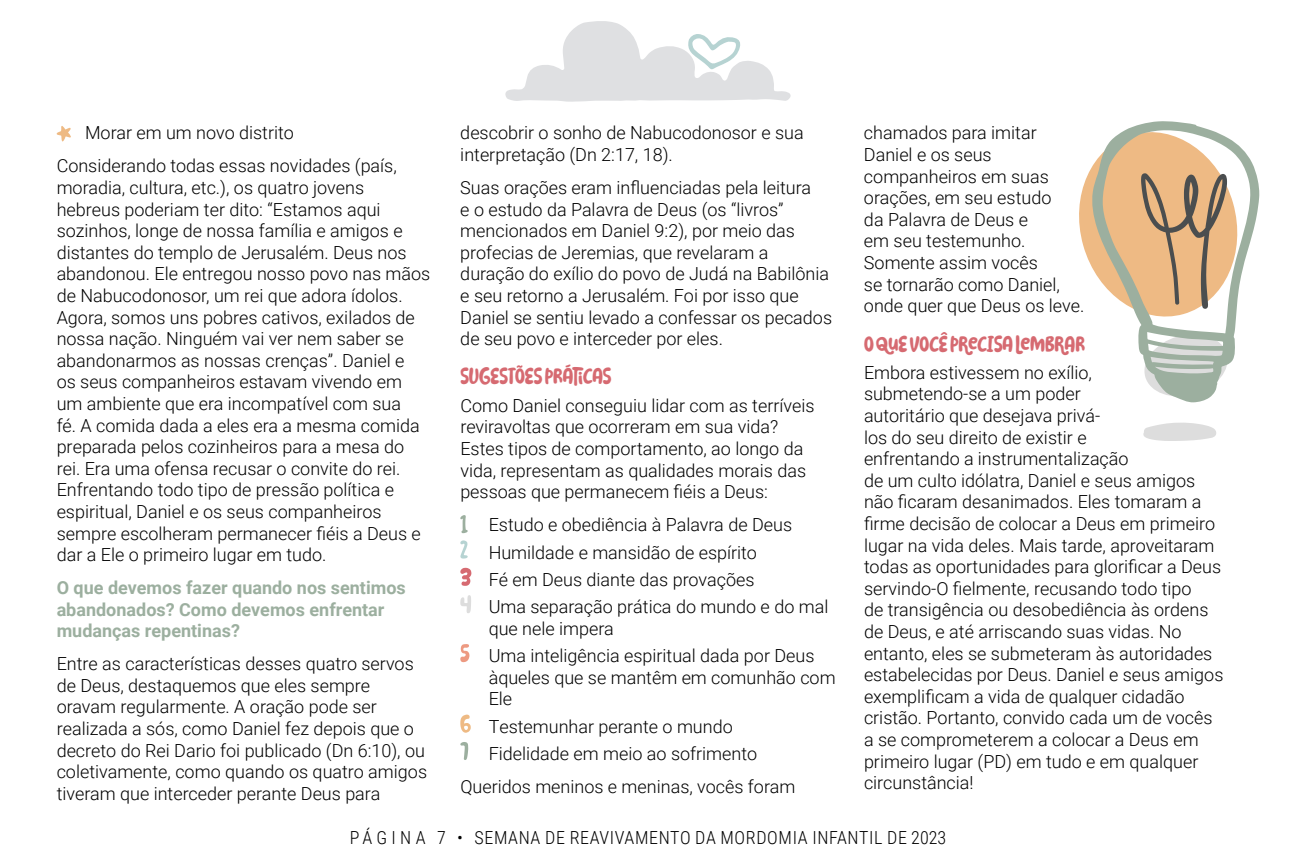
<style>
.page{position:relative;width:1296px;height:864px;background:#fff}
.page>*{position:absolute;margin:0;border:0;box-sizing:border-box;transform-origin:0 0}
.t1{font:28px "Chapter Three Filler";color:#d66a71}
.t2{font:300 18px/21.6px "Roboto";color:#000}
.t3{font:700 18px/21.6px "Roboto";color:#9caf9f}
.t4{font:300 18px "Roboto Condensed";letter-spacing:.035em;color:#000}
</style>
<div class="page">
<svg style="left:56px;top:126px;width:15px;height:15px"></svg>
<svg style="left:460px;top:515px;width:8px;height:18px"></svg>
<svg style="left:460px;top:540px;width:8px;height:19px"></svg>
<svg style="left:460px;top:568px;width:11px;height:18px"></svg>
<svg style="left:460px;top:595px;width:11px;height:18px"></svg>
<svg style="left:460px;top:644px;width:9px;height:18px"></svg>
<svg style="left:460px;top:715px;width:11px;height:18px"></svg>
<svg style="left:460px;top:742px;width:8px;height:18px"></svg>
<svg style="left:1147px;top:121px;width:112px;height:282px"></svg>
<svg style="left:1079px;top:123px;width:168px;height:278px"></svg>
<svg style="left:1143px;top:423px;width:73px;height:18px"></svg>
<svg style="left:505px;top:21px;width:286px;height:81px"></svg>
<p class="t2" style="left:864px;top:122px;width:222px">chamados para imitar<br>Daniel e os seus companheiros em suas orações, em seu estudo<br>da Palavra de Deus e<br>em seu testemunho.<br>Somente assim vocês<br>se tornarão como Daniel, onde quer que Deus os leve.</p>
<h1 class="t1" style="left:864px;top:331px;width:222px">O QUE VOCÊ PRECISA LEMBRAR</h1>
<p class="t2" style="left:864px;top:361px;width:361px">Embora estivessem no exílio,<br>submetendo-se a um poder<br>autoritário que desejava privá-<br>los do seu direito de existir e<br>enfrentando a instrumentalização<br>de um culto idólatra, Daniel e seus amigos não ficaram desanimados. Eles tomaram a firme decisão de colocar a Deus em primeiro lugar na vida deles. Mais tarde, aproveitaram todas as oportunidades para glorificar a Deus servindo-O fielmente, recusando todo tipo<br>de transigência ou desobediência às ordens de Deus, e até arriscando suas vidas. No entanto, eles se submeteram às autoridades estabelecidas por Deus. Daniel e seus amigos exemplificam a vida de qualquer cidadão cristão. Portanto, convido cada um de vocês a se comprometerem a colocar a Deus em primeiro lugar (PD) em tudo e em qualquer circunstância!</p>
<p class="t4" style="left:350px;top:825px;width:598px">P Á G I N A 7 • SEMANA DE REAVIVAMENTO DA MORDOMIA INFANTIL DE 2023</p>
<p class="t2" style="left:57px;top:116px;width:342px;line-height:33px;text-indent:28px">Morar em um novo distrito<br>Considerando todas essas novidades (país,</p>
<p class="t2" style="left:57px;top:176px;width:375px">moradia, cultura, etc.), os quatro jovens hebreus poderiam ter dito: “Estamos aqui sozinhos, longe de nossa família e amigos e distantes do templo de Jerusalém. Deus nos abandonou. Ele entregou nosso povo nas mãos de Nabucodonosor, um rei que adora ídolos.<br>Agora, somos uns pobres cativos, exilados de nossa nação. Ninguém vai ver nem saber se abandonarmos as nossas crenças”. Daniel e<br>os seus companheiros estavam vivendo em um ambiente que era incompatível com sua<br>fé. A comida dada a eles era a mesma comida preparada pelos cozinheiros para a mesa do rei. Era uma ofensa recusar o convite do rei.<br>Enfrentando todo tipo de pressão política e espiritual, Daniel e os seus companheiros sempre escolheram permanecer fiéis a Deus e dar a Ele o primeiro lugar em tudo.</p>
<p class="t3" style="left:57px;top:576px;width:351px">O que devemos fazer quando nos sentimos abandonados? Como devemos enfrentar mudanças repentinas?</p>
<p class="t2" style="left:57px;top:652px;width:372px">Entre as características desses quatro servos de Deus, destaquemos que eles sempre oravam regularmente. A oração pode ser realizada a sós, como Daniel fez depois que o decreto do Rei Dario foi publicado (Dn 6:10), ou coletivamente, como quando os quatro amigos tiveram que interceder perante Deus para</p>
<p class="t2" style="left:460px;top:122px;width:345px">descobrir o sonho de Nabucodonosor e sua interpretação (Dn 2:17, 18).</p>
<p class="t2" style="left:460px;top:176px;width:373px">Suas orações eram influenciadas pela leitura<br>e o estudo da Palavra de Deus (os “livros” mencionados em Daniel 9:2), por meio das profecias de Jeremias, que revelaram a duração do exílio do povo de Judá na Babilônia e seu retorno a Jerusalém. Foi por isso que Daniel se sentiu levado a confessar os pecados de seu povo e interceder por eles.</p>
<h1 class="t1" style="left:460px;top:364px;width:152px">SUGESTÕESPRÁTICAS</h1>
<p class="t2" style="left:460px;top:394px;width:356px">Como Daniel conseguiu lidar com as terríveis reviravoltas que ocorreram em sua vida?<br>Estes tipos de comportamento, ao longo da vida, representam as qualidades morais das pessoas que permanecem fiéis a Deus:</p>
<p class="t2" style="left:489px;top:510px;width:341px;line-height:27.4px">Estudo e obediência à Palavra de Deus Humildade e mansidão de espírito<br>Fé em Deus diante das provações<br>Uma separação prática do mundo e do mal</p>
<p class="t2" style="left:489px;top:614px;width:327px;line-height:27.4px">que nele impera<br>Uma inteligência espiritual dada por Deus</p>
<p class="t2" style="left:489px;top:666px;width:348px">àqueles que se mantêm em comunhão com<br>Ele</p>
<p class="t2" style="left:489px;top:712px;width:270px;line-height:27.4px">Testemunhar perante o mundo<br>Fidelidade em meio ao sofrimento</p>
<p class="t2" style="left:460px;top:775px;width:336px">Queridos meninos e meninas, vocês foram</p>
</div>
